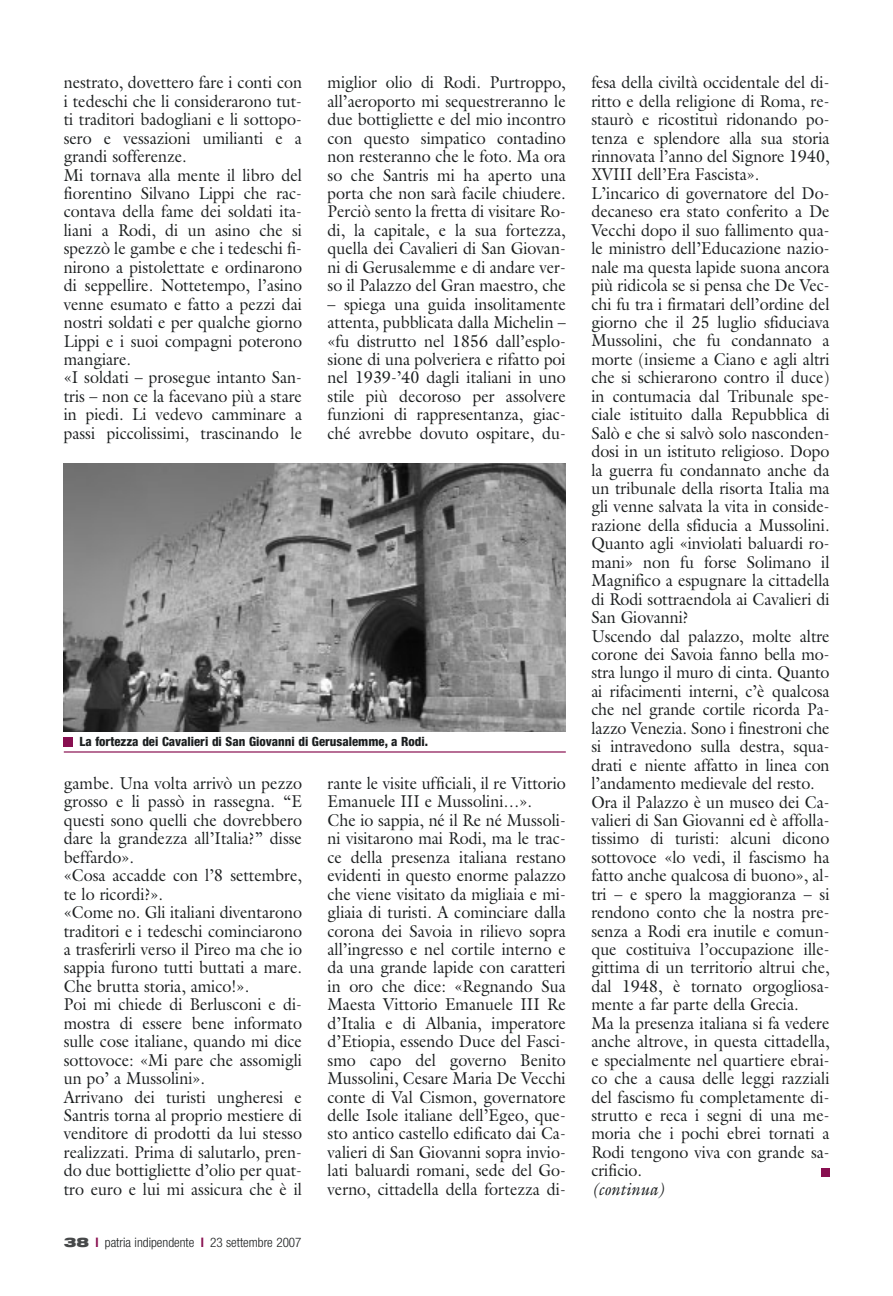
<style>
.page{position:relative;width:893px;height:1296px;background:#fff}
.page>*{position:absolute;margin:0;border:0;box-sizing:border-box;transform-origin:0 0}
.t1{font:17.25px/18.5px "Galliard";color:#1c1f20;scale:.93 1}
.t2{font:italic 17.25px "Galliard";color:#1c1f20;scale:.93 1}
.t3{font:300 condensed 13.2px "Helvetica Neue";color:#1c1f20}
.t4{font:800 condensed 12.75px "Helvetica Neue";color:#1c1f20}
.s1{font-weight:900;font-stretch:expanded;color:#47494a}
.s2{font-weight:700;color:#880f50}
</style>
<div class="page">
<div style="left:821px;top:1168px;width:8px;height:8px;background:#880f50"></div>
<hr style="left:64px;top:751px;width:502px;height:2px;background:#880f50">
<div style="left:64px;top:737px;width:9px;height:9px;background:#880f50"></div>
<img style="left:64px;top:463px;width:502px;height:268px">
<p class="t1" style="left:64px;top:75px;width:258px">nestrato, dovettero fare i conti con i tedeschi che li considerarono tut&shy;ti traditori badogliani e li sottopo&shy;sero e vessazioni umilianti e a grandi sofferenze.<br>Mi tornava alla mente il libro del fiorentino Silvano Lippi che rac&shy;contava della fame dei soldati ita&shy;liani a Rodi, di un asino che si spezzò le gambe e che i tedeschi fi&shy;nirono a pistolettate e ordinarono di seppellire. Nottetempo, l’asino venne esumato e fatto a pezzi dai nostri soldati e per qualche giorno<br>Lippi e i suoi compagni poterono mangiare.<br>«I soldati – prosegue intanto San&shy;tris – non ce la facevano più a stare in piedi. Li vedevo camminare a passi piccolissimi, trascinando le</p>
<p class="t1" style="left:327px;top:75px;width:258px;text-align:justify">miglior olio di Rodi. Purtroppo, all’aeroporto mi sequestreranno le due bottigliette e del mio incontro con questo simpatico contadino non resteranno che le foto. Ma ora so che Santris mi ha aperto una porta che non sarà facile chiudere.<br>Perciò sento la fretta di visitare Ro&shy;di, la capitale, e la sua fortezza, quella dei Cavalieri di San Giovan&shy;ni di Gerusalemme e di andare ver&shy;so il Palazzo del Gran maestro, che</p>
<p class="t1" style="left:327px;top:296px;width:258px;text-align:justify">– spiega una guida insolitamente attenta, pubblicata dalla Michelin – «fu distrutto nel 1856 dall’esplo&shy;sione di una polveriera e rifatto poi nel 1939-’40 dagli italiani in uno stile più decoroso per assolvere funzioni di rappresentanza, giac&shy;ché avrebbe dovuto ospitare, du-</p>
<p class="t4" style="left:80px;top:737px;width:350px">La fortezza dei Cavalieri di San Giovanni di Gerusalemme, a Rodi.</p>
<p class="t1" style="left:64px;top:776px;width:258px">gambe. Una volta arrivò un pezzo grosso e li passò in rassegna. “E questi sono quelli che dovrebbero dare la grandezza all’Italia?” disse beffardo».<br>«Cosa accadde con l’8 settembre, te lo ricordi?».<br>«Come no. Gli italiani diventarono traditori e i tedeschi cominciarono a trasferirli verso il Pireo ma che io sappia furono tutti buttati a mare.<br>Che brutta storia, amico!».<br>Poi mi chiede di Berlusconi e di&shy;mostra di essere bene informato sulle cose italiane, quando mi dice sottovoce: «Mi pare che assomigli un po’ a Mussolini».<br>Arrivano dei turisti ungheresi e<br>Santris torna al proprio mestiere di venditore di prodotti da lui stesso realizzati. Prima di salutarlo, pren&shy;do due bottigliette d’olio per quat&shy;tro euro e lui mi assicura che è il</p>
<p class="t1" style="left:327px;top:776px;width:258px">rante le visite ufficiali, il re Vittorio Emanuele III e Mussolini…».<br>Che io sappia, né il Re né Mussoli&shy;ni visitarono mai Rodi, ma le trac&shy;ce della presenza italiana restano evidenti in questo enorme palazzo che viene visitato da migliaia e mi&shy;gliaia di turisti. A cominciare dalla corona dei Savoia in rilievo sopra all’ingresso e nel cortile interno e da una grande lapide con caratteri in oro che dice: «Regnando Sua Maesta Vittorio Emanuele III Re d’Italia e di Albania, imperatore d’Etiopia, essendo Duce del Fasci&shy;smo capo del governo Benito Mussolini, Cesare Maria De Vecchi conte di Val Cismon, governatore delle Isole italiane dell’Egeo, que&shy;sto antico castello edificato dai Ca&shy;valieri di San Giovanni sopra invio&shy;lati baluardi romani, sede del Go&shy;verno, cittadella della fortezza di-</p>
<p class="t3" style="left:64px;top:1238px;width:239px"><span class="s1">38</span> <span class="s2">l</span> patria indipendente <span class="s2">l</span> 23 settembre 2007</p>
<p class="t1" style="left:591px;top:75px;width:258px">fesa della civiltà occidentale del di&shy;ritto e della religione di Roma, re&shy;staurò e ricostituì ridonando po&shy;tenza e splendore alla sua storia rinnovata l’anno del Signore 1940, XVIII dell’Era Fascista».<br>L’incarico di governatore del Do&shy;decaneso era stato conferito a De Vecchi dopo il suo fallimento qua&shy;le ministro dell’Educazione nazio&shy;nale ma questa lapide suona ancora più ridicola se si pensa che De Vec&shy;chi fu tra i firmatari dell’ordine del giorno che il 25 luglio sfiduciava Mussolini, che fu condannato a morte (insieme a Ciano e agli altri che si schierarono contro il duce) in contumacia dal Tribunale spe&shy;ciale istituito dalla Repubblica di Salò e che si salvò solo nasconden&shy;dosi in un istituto religioso. Dopo la guerra fu condannato anche da un tribunale della risorta Italia ma gli venne salvata la vita in conside&shy;razione della sfiducia a Mussolini.<br>Quanto agli «inviolati baluardi ro&shy;mani» non fu forse Solimano il Magnifico a espugnare la cittadella di Rodi sottraendola ai Cavalieri di San Giovanni?<br>Uscendo dal palazzo, molte altre corone dei Savoia fanno bella mo&shy;stra lungo il muro di cinta. Quanto ai rifacimenti interni, c’è qualcosa che nel grande cortile ricorda Pa&shy;lazzo Venezia. Sono i finestroni che si intravedono sulla destra, squa&shy;drati e niente affatto in linea con l’andamento medievale del resto.<br>Ora il Palazzo è un museo dei Ca&shy;valieri di San Giovanni ed è affolla&shy;tissimo di turisti: alcuni dicono sottovoce «lo vedi, il fascismo ha fatto anche qualcosa di buono», al&shy;tri – e spero la maggioranza – si rendono conto che la nostra pre&shy;senza a Rodi era inutile e comun&shy;que costituiva l’occupazione ille&shy;gittima di un territorio altrui che, dal 1948, è tornato orgogliosa&shy;mente a far parte della Grecia.<br>Ma la presenza italiana si fa vedere anche altrove, in questa cittadella, e specialmente nel quartiere ebrai&shy;co che a causa delle leggi razziali del fascismo fu completamente di&shy;strutto e reca i segni di una me&shy;moria che i pochi ebrei tornati a Rodi tengono viva con grande sa&shy;crificio.</p>
<p class="t2" style="left:591px;top:1182px;width:80px">(continua)</p>
</div>
